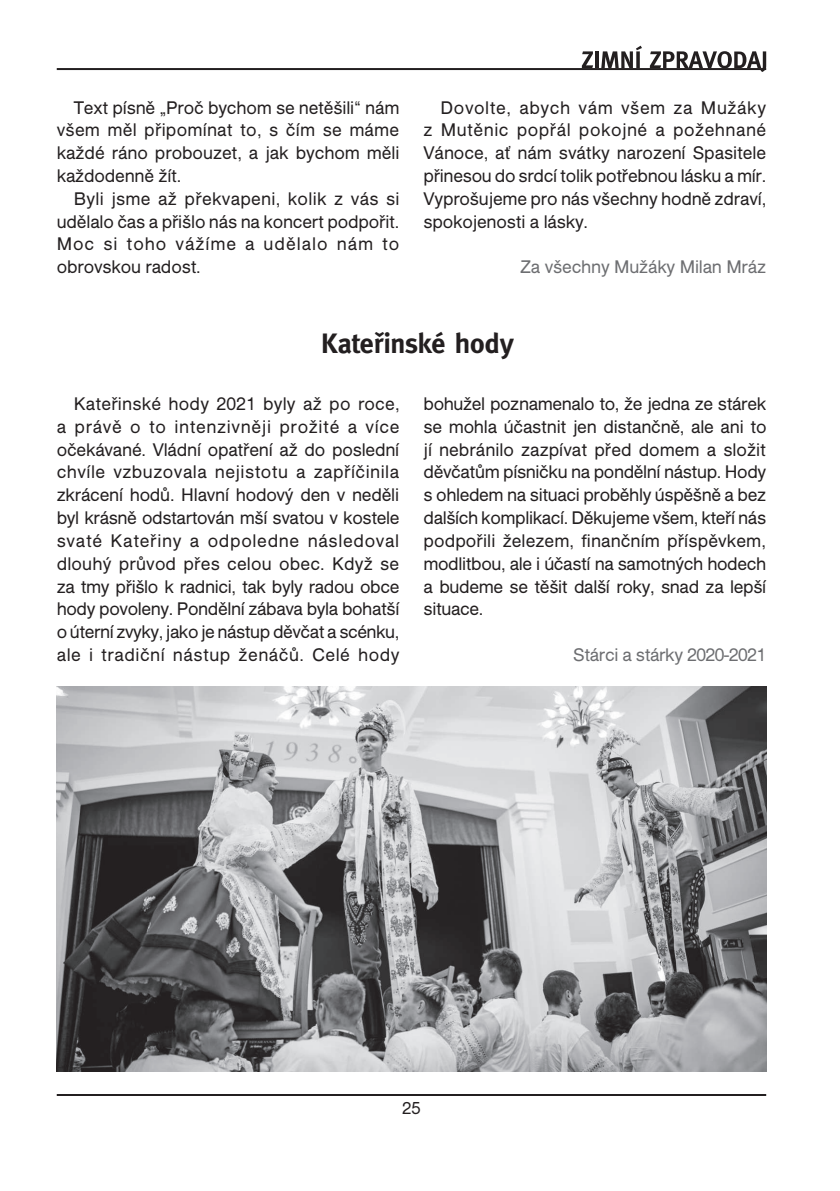
<style>
.page{position:relative;width:840px;height:1191px;background:#fff}
.page>*{position:absolute;margin:0;border:0;box-sizing:border-box;transform-origin:0 0}
.t1{font:700 28px "Meta CE";letter-spacing:-.01em;color:#231f20}
.t2{font:19px/22.8px "Nimbus San No 5 TEE";letter-spacing:-.01em;color:#231f20;text-align:justify}
.t3{font:19px "Nimbus San No 5 TEE";letter-spacing:-.01em;color:#6d6e71}
.t4{font:18px "Nimbus San No 5 TEE";color:#231f20}
</style>
<div class="page">
<hr style="left:57px;top:68px;width:708px;height:2px;background:#231f20">
<hr style="left:57px;top:1094px;width:708px;height:2px;background:#231f20">
<svg style="left:581px;top:51px;width:11px;height:17px"></svg>
<hr style="left:595px;top:51px;width:3px;height:17px;background:#231f20">
<svg style="left:601px;top:46px;width:40px;height:22px"></svg>
<svg style="left:649px;top:51px;width:116px;height:21px"></svg>
<img style="left:57px;top:686px;width:708px;height:385px">
<p class="t2" style="left:57px;top:96px;width:344px;text-indent:17px">Text písně „Proč bychom se netěšili“ nám všem měl připomínat to, s čím se máme každé ráno probouzet, a jak bychom měli každodenně žít.</p>
<p class="t2" style="left:57px;top:187px;width:344px;text-indent:17px">Byli jsme až překvapeni, kolik z vás si udělalo čas a přišlo nás na koncert podpořit.<br>Moc si toho vážíme a udělalo nám to obrovskou radost.</p>
<p class="t2" style="left:423px;top:96px;width:344px;text-indent:17px">Dovolte, abych vám všem za Mužáky z Mutěnic popřál pokojné a požehnané Vánoce, ať nám svátky narození Spasitele přinesou do srdcí tolik potřebnou lásku a mír.<br>Vyprošujeme pro nás všechny hodně zdraví, spokojenosti a lásky.</p>
<p class="t3" style="left:520px;top:257px;width:247px">Za všechny Mužáky Milan Mráz</p>
<h1 class="t1" style="left:321px;top:327px;width:194px">Kateřinské hody</h1>
<p class="t2" style="left:57px;top:392px;width:344px;text-indent:17px">Kateřinské hody 2021 byly až po roce, a právě o to intenzivněji prožité a více očekávané. Vládní opatření až do poslední chvíle vzbuzovala nejistotu a zapříčinila zkrácení hodů. Hlavní hodový den v neděli byl krásně odstartován mší svatou v kostele svaté Kateřiny a odpoledne následoval dlouhý průvod přes celou obec. Když se za tmy přišlo k radnici, tak byly radou obce hody povoleny. Pondělní zábava byla bohatší o úterní zvyky, jako je nástup děvčat a scénku, ale i tradiční nástup ženáčů. Celé hody</p>
<p class="t2" style="left:423px;top:392px;width:344px">bohužel poznamenalo to, že jedna ze stárek se mohla účastnit jen distančně, ale ani to jí nebránilo zazpívat před domem a složit děvčatům písničku na pondělní nástup. Hody s ohledem na situaci proběhly úspěšně a bez dalších komplikací. Děkujeme všem, kteří nás podpořili železem, finančním příspěvkem, modlitbou, ale i účastí na samotných hodech a budeme se těšit další roky, snad za lepší situace.</p>
<p class="t3" style="left:573px;top:645px;width:194px">Stárci a stárky 2020-2021</p>
<p class="t4" style="left:402px;top:1099px;width:20px">25</p>
</div>
